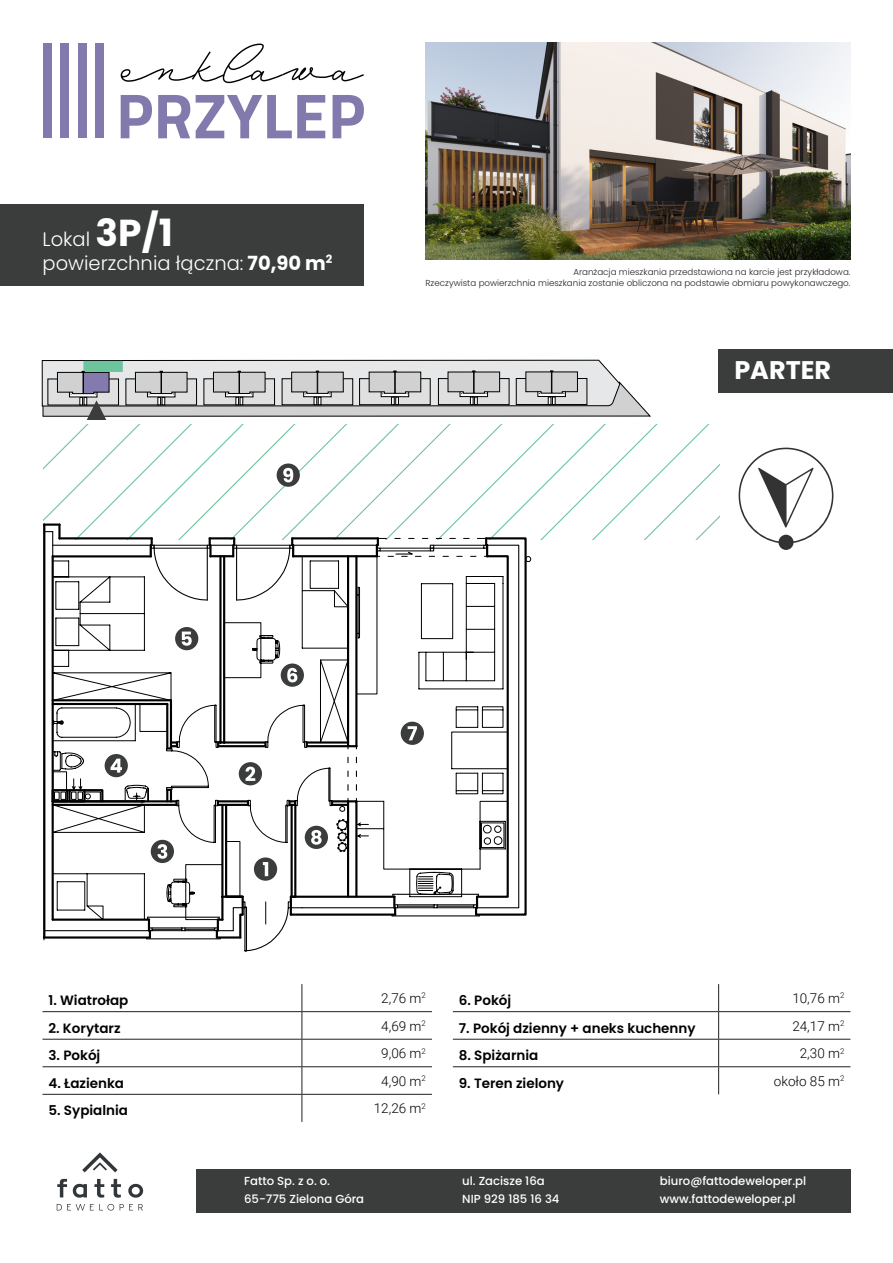
<style>
.page{position:relative;width:893px;height:1263px;background:#fff}
.page>*{position:absolute;margin:0;border:0;box-sizing:border-box;transform-origin:0 0}
.t1{font:700 25.5px "Poppins";color:#fff}
.t2{font:300 19.5px "Poppins";color:#fff}
.t3{font:600 13.5px "Poppins";color:#000}
.t4{font:300 13.5px "Roboto";color:#000}
.t5{font:500 11.7px/18px "Poppins";color:#fff}
.t6{font:300 8.7px "Poppins";color:#231f20}
.s1{font-weight:700;font-size:37.5px}
.s2{font-weight:700}
</style>
<div class="page">
<div style="left:196px;top:1168px;width:654px;height:44px;background:#3b3c3c"></div>
<svg style="left:57px;top:1152px;width:86px;height:58px"></svg>
<img style="left:425px;top:43px;width:425px;height:216px">
<div style="left:719px;top:349px;width:174px;height:43px;background:#3b3c3c"></div>
<div style="left:0;top:204px;width:364px;height:82px;background:#3b3c3c"></div>
<svg style="left:121px;top:95px;width:31px;height:43px"></svg>
<svg style="left:158px;top:95px;width:32px;height:43px"></svg>
<svg style="left:196px;top:95px;width:129px;height:43px"></svg>
<svg style="left:333px;top:95px;width:31px;height:43px"></svg>
<svg style="left:120px;top:44px;width:244px;height:39px"></svg>
<div style="left:95px;top:43px;width:9px;height:95px;background:#827aad"></div>
<div style="left:78px;top:43px;width:9px;height:95px;background:#827aad"></div>
<div style="left:60px;top:43px;width:9px;height:95px;background:#827aad"></div>
<div style="left:43px;top:43px;width:9px;height:95px;background:#827aad"></div>
<hr style="left:43px;top:1011px;width:259px;height:1px;background:#231f20">
<hr style="left:302px;top:1011px;width:130px;height:1px;background:#231f20">
<hr style="left:43px;top:1039px;width:259px;height:1px;background:#231f20">
<hr style="left:302px;top:1039px;width:130px;height:1px;background:#231f20">
<hr style="left:43px;top:1066px;width:259px;height:1px;background:#231f20">
<hr style="left:302px;top:1066px;width:130px;height:1px;background:#231f20">
<hr style="left:43px;top:1094px;width:259px;height:1px;background:#231f20">
<hr style="left:302px;top:1094px;width:130px;height:1px;background:#231f20">
<svg style="left:302px;top:984px;width:1px;height:138px"></svg>
<svg style="left:44px;top:424px;width:676px;height:115px"></svg>
<hr style="left:43px;top:525px;width:2px;height:412px;background:#000">
<svg style="left:44px;top:523px;width:488px;height:429px"></svg>
<div style="left:277px;top:463px;width:23px;height:24px;background:#3b3c3c;border-radius:50%"></div>
<svg style="left:283px;top:468px;width:10px;height:14px"></svg>
<svg style="left:739px;top:448px;width:94px;height:102px"></svg>
<svg style="left:41px;top:359px;width:610px;height:61px"></svg>
<hr style="left:453px;top:1011px;width:266px;height:1px;background:#231f20">
<hr style="left:719px;top:1011px;width:131px;height:1px;background:#231f20">
<hr style="left:453px;top:1039px;width:266px;height:1px;background:#231f20">
<hr style="left:719px;top:1039px;width:131px;height:1px;background:#231f20">
<hr style="left:453px;top:1066px;width:266px;height:1px;background:#231f20">
<hr style="left:719px;top:1066px;width:131px;height:1px;background:#231f20">
<svg style="left:718px;top:984px;width:1px;height:110px"></svg>
<p class="t2" style="left:43px;top:228px;width:132px">Lokal <span class="s1">3P/1</span></p>
<p class="t2" style="left:43px;top:252px;width:291px">powierzchnia łączna: <span class="s2">70,90 m</span><sup>2</sup></p>
<p class="t6" style="left:573px;top:267px;width:279px">Aranżacja mieszkania przedstawiona na karcie jest przykładowa.</p>
<p class="t6" style="left:425px;top:278px;width:426px">Rzeczywista powierzchnia mieszkania zostanie obliczona na podstawie obmiaru powykonawczego.</p>
<p class="t1" style="left:734px;top:356px;width:98px">PARTER</p>
<p class="t3" style="left:49px;top:992px;width:81px">1. Wiatrołap</p>
<p class="t4" style="left:381px;top:989px;width:46px">2,76 m<sup>2</sup></p>
<p class="t3" style="left:49px;top:1020px;width:74px">2. Korytarz</p>
<p class="t4" style="left:381px;top:1016px;width:46px">4,69 m<sup>2</sup></p>
<p class="t3" style="left:49px;top:1047px;width:53px">3. Pokój</p>
<p class="t4" style="left:381px;top:1044px;width:46px">9,06 m<sup>2</sup></p>
<p class="t3" style="left:49px;top:1075px;width:77px">4. Łazienka</p>
<p class="t4" style="left:381px;top:1071px;width:46px">4,90 m<sup>2</sup></p>
<p class="t3" style="left:49px;top:1102px;width:81px">5. Sypialnia</p>
<p class="t4" style="left:374px;top:1099px;width:54px">12,26 m<sup>2</sup></p>
<p class="t3" style="left:459px;top:992px;width:54px">6. Pokój</p>
<p class="t4" style="left:792px;top:989px;width:54px">10,76 m<sup>2</sup></p>
<p class="t3" style="left:459px;top:1020px;width:238px">7. Pokój dzienny + aneks kuchenny</p>
<p class="t4" style="left:792px;top:1016px;width:54px">24,17 m<sup>2</sup></p>
<p class="t3" style="left:459px;top:1047px;width:81px">8. Spiżarnia</p>
<p class="t4" style="left:800px;top:1044px;width:46px">2,30 m<sup>2</sup></p>
<p class="t3" style="left:459px;top:1075px;width:107px">9. Teren zielony</p>
<p class="t4" style="left:774px;top:1071px;width:72px">około 85 m<sup>2</sup></p>
<h3 class="t5" style="left:244px;top:1171px;width:122px">Fatto Sp. z o. o.<br>65-775 Zielona Góra</h3>
<h3 class="t5" style="left:462px;top:1171px;width:99px">ul. Zacisze 16a<br>NIP 929 185 16 34</h3>
<h3 class="t5" style="left:660px;top:1171px;width:148px">biuro@fattodeweloper.pl www.fattodeweloper.pl</h3>
</div>
